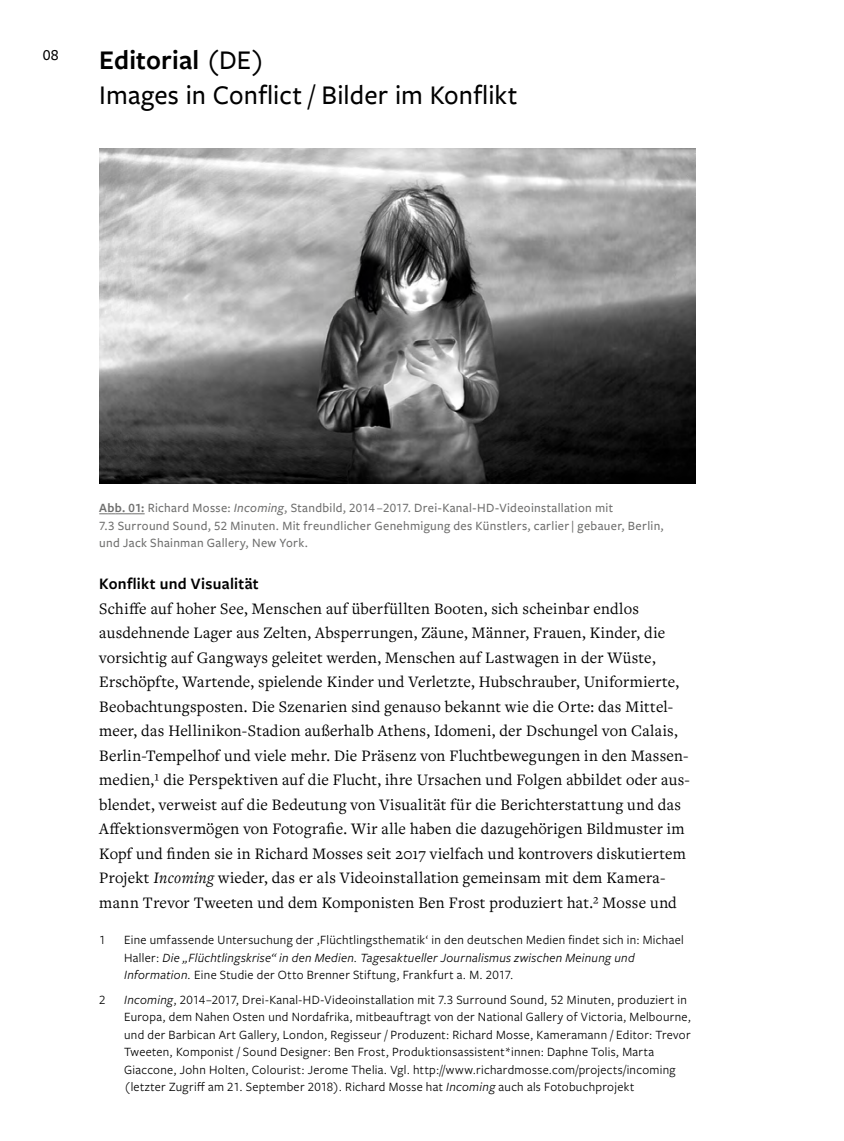
<style>
.page{position:relative;width:844px;height:1141px;background:#fff}
.page>*{position:absolute;margin:0;border:0;box-sizing:border-box;transform-origin:0 0}
.Title_Autor{font:500 28px/35px "Freight Sans Pro";letter-spacing:.005em;color:#000}
.Fliesstext_Erste_Zei{font:16.62px/24.5px "Freight Text Pro";letter-spacing:.015em;color:#000}
.Zwischenheadline{font:600 16.62px "Freight Sans Pro";letter-spacing:.02em;color:#000}
.t1{font:500 15.75px "Freight Sans Pro";color:#000}
.Fussnote{font:13.12px/17.5px "Freight Sans Pro";letter-spacing:.025em;color:#000}
.Abbildung{font:500 13.12px/17.5px "Freight Sans Pro";letter-spacing:.025em;color:#6f6f6e}
.s1{font-weight:600}
.s2{font-style:italic}
</style>
<div class="page">
<img style="left:99px;top:148px;width:595px;height:335px">
<svg style="left:99px;top:513px;width:46px;height:1px"></svg>
<p class="t1" style="left:43px;top:44px;width:18px">08</p>
<p class="Title_Autor" style="left:99px;top:41px;width:419px"><span class="s1">Editorial</span> (DE)<br>Images in Conflict / Bilder im Konflikt</p>
<p class="Abbildung" style="left:99px;top:499px;width:566px"><span class="s1">Abb. 01:</span> Richard Mosse: <span class="s2">Incoming</span>, Standbild, 2014–2017. Drei-Kanal-HD-Videoinstallation mit<br>7.3 Surround Sound, 52 Minuten. Mit freundlicher Genehmigung des Künstlers, carlier | gebauer, Berlin, und Jack Shainman Gallery, New York.</p>
<p class="Zwischenheadline" style="left:99px;top:573px;width:161px">Konflikt und Visualität</p>
<p class="Fliesstext_Erste_Zei" style="left:99px;top:596px;width:592px">Schiffe auf hoher See, Menschen auf überfüllten Booten, sich scheinbar endlos ausdehnende Lager aus Zelten, Absperrungen, Zäune, Männer, Frauen, Kinder, die vorsichtig auf Gangways geleitet werden, Menschen auf Lastwagen in der Wüste, Erschöpfte, Wartende, spielende Kinder und Verletzte, Hubschrauber, Uniformierte, Beobachtungsposten. Die Szenarien sind genauso bekannt wie die Orte: das Mittel&shy;meer, das Hellinikon-Stadion außerhalb Athens, Idomeni, der Dschungel von Calais, Berlin-Tempelhof und viele mehr. Die Präsenz von Fluchtbewegungen in den Massen&shy;medien,1 die Perspektiven auf die Flucht, ihre Ursachen und Folgen abbildet oder aus&shy;blendet, verweist auf die Bedeutung von Visualität für die Berichterstattung und das Affektionsvermögen von Fotografie. Wir alle haben die dazugehörigen Bildmuster im Kopf und finden sie in Richard Mosses seit 2017 vielfach und kontrovers diskutiertem Projekt <span class="s2">Incoming</span> wieder, das er als Videoinstallation gemeinsam mit dem Kamera&shy;mann Trevor Tweeten und dem Komponisten Ben Frost produziert hat.2 Mosse und</p>
<p class="Fussnote" style="left:99px;top:931px;width:8px">1</p>
<p class="Fussnote" style="left:124px;top:931px;width:561px">Eine umfassende Untersuchung der ‚Flüchtlingsthematik‘ in den deutschen Medien findet sich in: Michael<br>Haller: <span class="s2">Die „Flüchtlingskrise“ in den Medien. Tagesaktueller Journalismus zwischen Meinung und<br>Information.</span> Eine Studie der Otto Brenner Stiftung, Frankfurt a. M. 2017.</p>
<p class="Fussnote" style="left:99px;top:990px;width:8px">2</p>
<p class="Fussnote" style="left:124px;top:990px;width:568px"><span class="s2">Incoming</span>, 2014–2017, Drei-Kanal-HD-Videoinstallation mit 7.3 Surround Sound, 52 Minuten, produziert in Europa, dem Nahen Osten und Nordafrika, mitbeauftragt von der National Gallery of Victoria, Melbourne, und der Barbican Art Gallery, London, Regisseur / Produzent: Richard Mosse, Kameramann / Editor: Trevor Tweeten, Komponist / Sound Designer: Ben Frost, Produktionsassistent*innen: Daphne Tolis, Marta Giaccone, John Holten, Colourist: Jerome Thelia. Vgl. http://www.richardmosse.com/projects/incoming (letzter Zugriff am 21. September 2018). Richard Mosse hat <span class="s2">Incoming</span> auch als Fotobuchprojekt</p>
</div>
